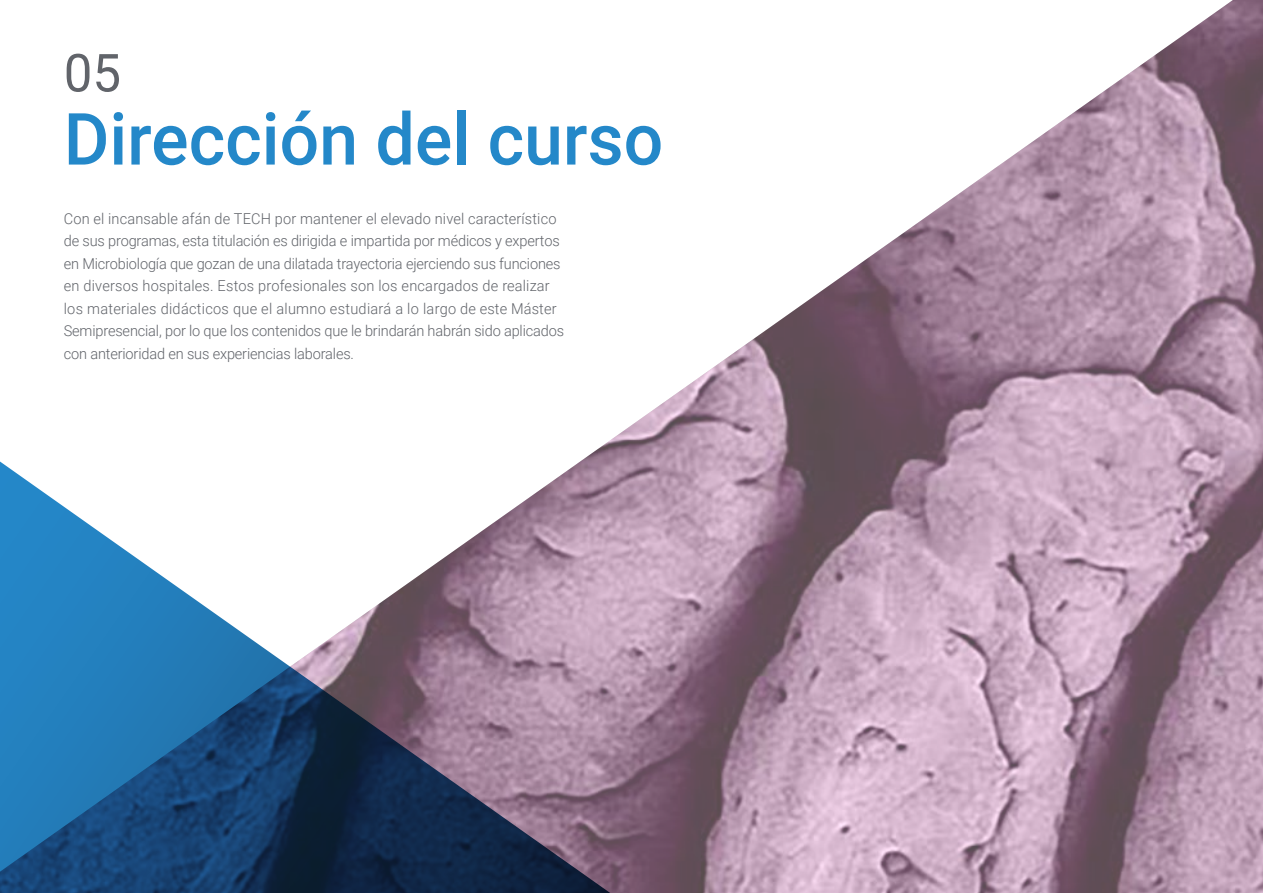
<style>
.page{position:relative;width:1263px;height:893px;background:#fff}
.page>*{position:absolute;margin:0;border:0;box-sizing:border-box;transform-origin:0 0}
.t1{font:500 72px "Roboto";color:#2488c9}
.t2{font:52.5px "Roboto";color:#61646a}
.t3{font:300 15px/22.5px "Roboto";letter-spacing:-.01em;color:#61646a}
</style>
<div class="page">
<img style="left:602px;top:0;width:661px;height:893px">
<svg style="left:0;top:446px;width:640px;height:447px"></svg>
<h2 class="t2" style="left:64px;top:36px;width:59px">05</h2>
<h1 class="t1" style="left:64px;top:89px;width:601px">Dirección del curso</h1>
<p class="t3" style="left:64px;top:207px;width:502px">Con el incansable afán de TECH por mantener el elevado nivel característico de sus programas, esta titulación es dirigida e impartida por médicos y expertos en Microbiología que gozan de una dilatada trayectoria ejerciendo sus funciones en diversos hospitales. Estos profesionales son los encargados de realizar los materiales didácticos que el alumno estudiará a lo largo de este Máster Semipresencial, por lo que los contenidos que le brindarán habrán sido aplicados con anterioridad en sus experiencias laborales.</p>
</div>
